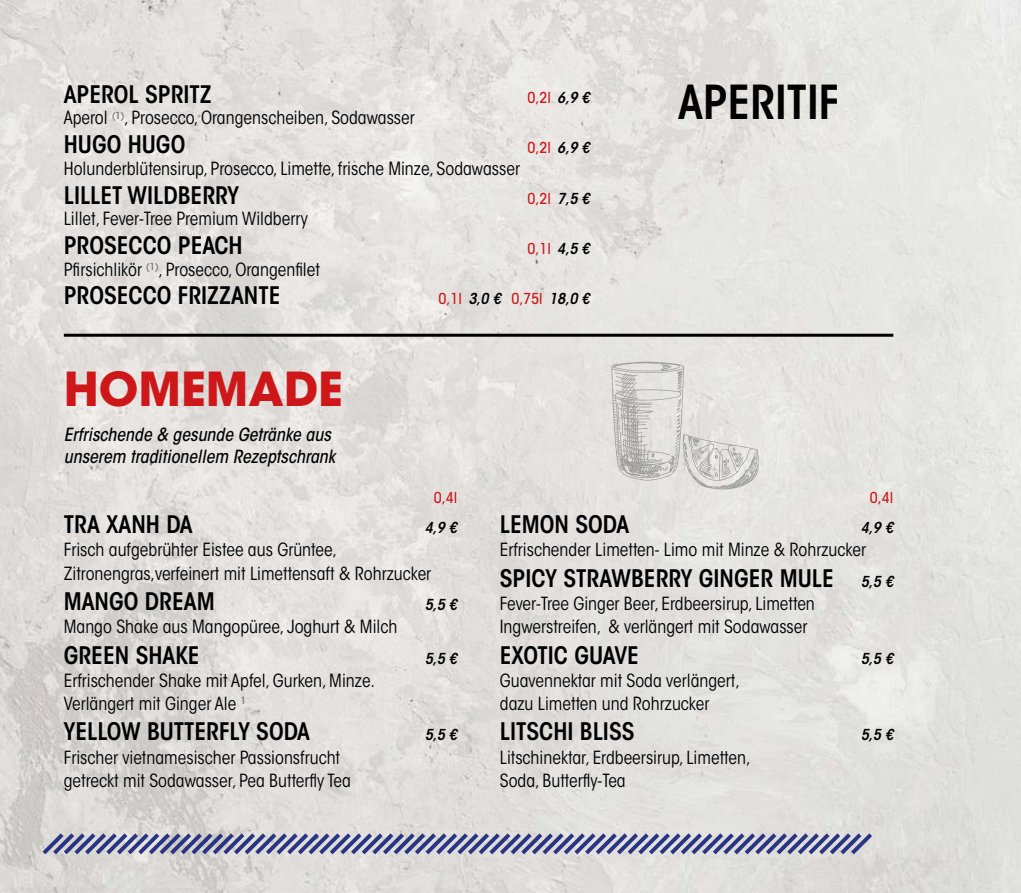
<style>
.page{position:relative;width:1021px;height:893px;background:#fff}
.page>*{position:absolute;margin:0;border:0;box-sizing:border-box;transform-origin:0 0}
.t1{font:600 condensed 46.5px "ITC Avant Garde Std";color:#000}
.t2{font:700 46.5px "ITC Avant Garde Std";color:#cd1719}
.t3{font:600 condensed 24px "ITC Avant Garde Std";color:#000}
.t4{font:condensed 18px/23.2px "ITC Avant Garde Std";color:#000}
.t5{font:italic 500 condensed 18px/21.6px "ITC Avant Garde Std";color:#000}
.t6{font:500 condensed 15px "ITC Avant Garde Std";color:#cd1719}
.t7{font:italic 600 condensed 15px "ITC Avant Garde Std";color:#000}
.s1{font-weight:600;font-style:italic;color:#000}
.s2{font-style:italic;font-size:15px}
</style>
<div class="page">
<img style="left:0;top:0;width:1020px;height:893px">
<svg style="left:38px;top:829px;width:838px;height:29px;background:#a3a6bd"></svg>
<hr style="left:64px;top:334px;width:829px;height:3px;background:#000">
<svg style="left:611px;top:362px;width:147px;height:127px;background:#d8d6d3"></svg>
<h2 class="t3" style="left:64px;top:79px;width:149px">APEROL SPRITZ</h2>
<p class="t6" style="left:527px;top:88px;width:64px">0,2l <span class="s1">6,9 €</span></p>
<p class="t4" style="left:64px;top:106px;width:352px">Aperol <sup>(1)</sup>, Prosecco, Orangenscheiben, Sodawasser</p>
<h2 class="t3" style="left:64px;top:130px;width:123px">HUGO HUGO</h2>
<p class="t6" style="left:527px;top:139px;width:64px">0,2l <span class="s1">6,9 €</span></p>
<p class="t4" style="left:64px;top:157px;width:457px">Holunderblütensirup, Prosecco, Limette, frische Minze, Sodawasser</p>
<h2 class="t3" style="left:64px;top:180px;width:177px">LILLET WILDBERRY</h2>
<p class="t6" style="left:527px;top:189px;width:64px">0,2l <span class="s1">7,5 €</span></p>
<p class="t4" style="left:64px;top:207px;width:245px">Lillet, Fever-Tree Premium Wildberry</p>
<h2 class="t3" style="left:64px;top:230px;width:180px">PROSECCO PEACH</h2>
<p class="t6" style="left:527px;top:239px;width:64px">0,1l <span class="s1">4,5 €</span></p>
<p class="t4" style="left:64px;top:258px;width:257px">Pfirsichlikör <sup>(1)</sup>, Prosecco, Orangenfilet</p>
<h2 class="t3" style="left:64px;top:281px;width:218px">PROSECCO FRIZZANTE</h2>
<p class="t6" style="left:438px;top:290px;width:153px">0,1l <span class="s1">3,0 €</span> 0,75l <span class="s1">18,0 €</span></p>
<h1 class="t2" style="left:64px;top:359px;width:280px">HOMEMADE</h1>
<p class="t5" style="left:64px;top:424px;width:273px">Erfrischende &amp; gesunde Getränke aus unserem traditionellem Rezeptschrank</p>
<p class="t6" style="left:434px;top:488px;width:25px">0,4l</p>
<h1 class="t1" style="left:678px;top:74px;width:162px">APERITIF</h1>
<p class="t6" style="left:869px;top:488px;width:25px">0,4l</p>
<h2 class="t3" style="left:64px;top:510px;width:130px">TRA XANH DA</h2>
<p class="t7" style="left:424px;top:518px;width:34px">4,9 €</p>
<p class="t4" style="left:64px;top:538px;width:369px">Frisch aufgebrühter Eistee aus Grüntee,<br>Zitronengras,verfeinert mit Limettensaft &amp; Rohrzucker</p>
<h2 class="t3" style="left:64px;top:586px;width:152px">MANGO DREAM</h2>
<p class="t7" style="left:424px;top:595px;width:34px">5,5 €</p>
<p class="t4" style="left:64px;top:615px;width:335px">Mango Shake aus Mangopüree, Joghurt &amp; Milch</p>
<h2 class="t3" style="left:64px;top:640px;width:137px">GREEN SHAKE</h2>
<p class="t7" style="left:424px;top:649px;width:34px">5,5 €</p>
<p class="t4" style="left:64px;top:669px;width:313px">Erfrischender Shake mit Apfel, Gurken, Minze.<br>Verlängert mit Ginger Ale <sup>1</sup></p>
<h2 class="t3" style="left:64px;top:717px;width:248px">YELLOW BUTTERFLY SODA</h2>
<p class="t7" style="left:424px;top:725px;width:34px">5,5 €</p>
<p class="t4" style="left:64px;top:745px;width:288px">Frischer vietnamesischer Passionsfrucht getreckt mit Sodawasser, Pea Butterfly Tea</p>
<h2 class="t3" style="left:500px;top:510px;width:131px">LEMON SODA</h2>
<p class="t7" style="left:860px;top:518px;width:34px">4,9 €</p>
<p class="t4" style="left:500px;top:538px;width:367px">Erfrischender Limetten- Limo mit Minze &amp; Rohrzucker</p>
<h2 class="t3" style="left:500px;top:563px;width:395px">SPICY STRAWBERRY GINGER MULE <span class="s2">5,5 €</span></h2>
<p class="t4" style="left:500px;top:592px;width:316px">Fever-Tree Ginger Beer, Erdbeersirup, Limetten<br>Ingwerstreifen, &amp; verlängert mit Sodawasser</p>
<h2 class="t3" style="left:500px;top:640px;width:141px">EXOTIC GUAVE</h2>
<p class="t7" style="left:860px;top:649px;width:34px">5,5 €</p>
<p class="t4" style="left:500px;top:669px;width:242px">Guavennektar mit Soda verlängert, dazu Limetten und Rohrzucker</p>
<h2 class="t3" style="left:500px;top:717px;width:136px">LITSCHI BLISS</h2>
<p class="t7" style="left:860px;top:725px;width:34px">5,5 €</p>
<p class="t4" style="left:500px;top:745px;width:252px">Litschinektar, Erdbeersirup, Limetten,<br>Soda, Butterfly-Tea</p>
</div>
